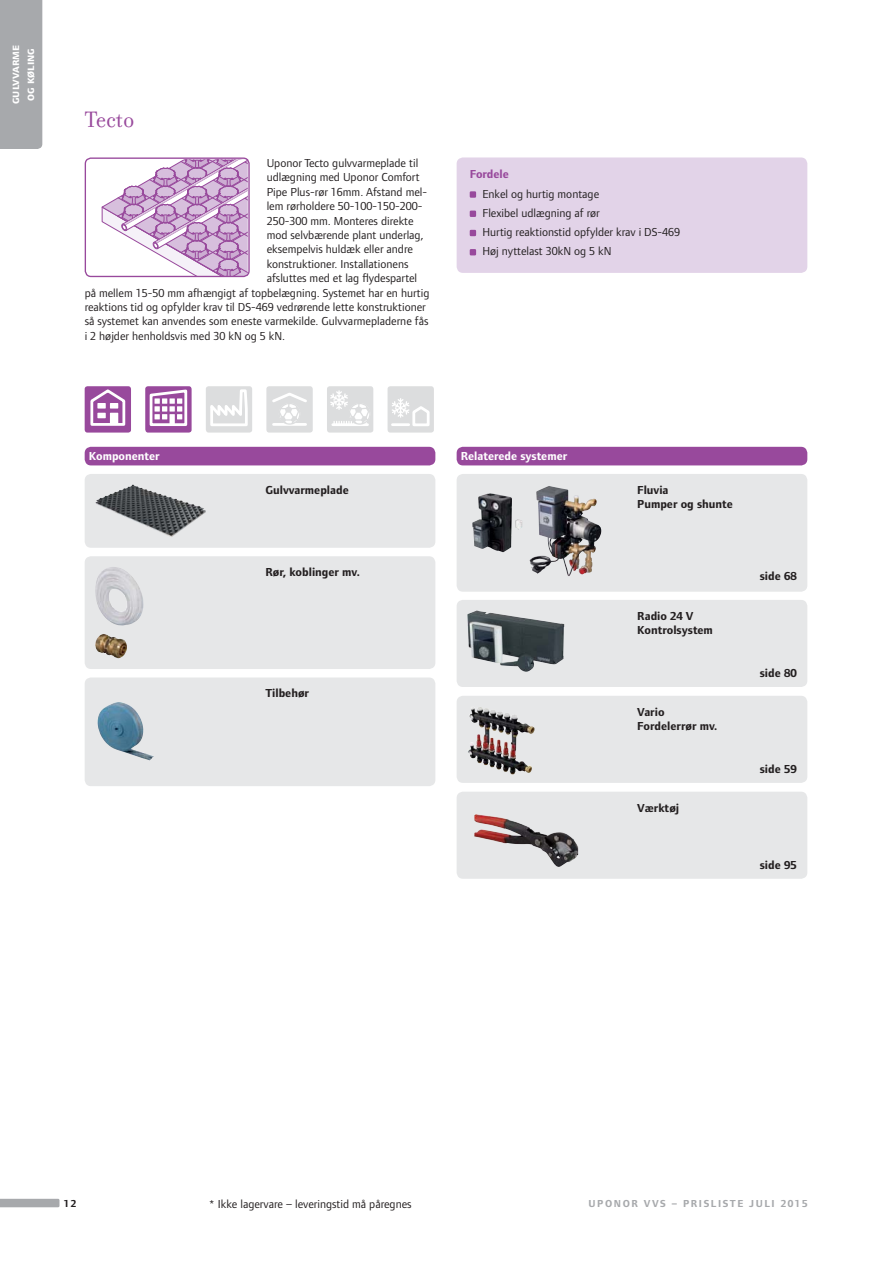
<style>
.page{position:relative;width:893px;height:1263px;background:#fff}
.page>*{position:absolute;margin:0;border:0;box-sizing:border-box;transform-origin:0 0}
.t1{font:24px "Filosofia OT";color:#98499c}
.t2{font:12px/19.2px "Foundry Form Sans";color:#231f20}
.t3{font:700 12px/14.4px "Foundry Form Sans";color:#231f20}
.t4{font:700 12px "Foundry Form Sans";color:#fff}
.t5{font:12px/15px "Foundry Form Sans Bold SC";color:#fff}
.t6{font:700 12px "Foundry Form Sans";color:#98499c}
.t7{font:700 10.5px "Foundry Form Sans";letter-spacing:.15em;color:#a7a9ac}
.t8{font:700 10.5px "Foundry Form Sans";color:#231f20}
</style>
<div class="page">
<svg style="left:0;top:1199px;width:59px;height:8px"></svg>
<div style="left:0;top:0;width:42px;height:149px;background:#a7a9ac"></div>
<div style="left:85px;top:447px;width:350px;height:18px;background:#98499c;border-radius:6px"></div>
<div style="left:85px;top:474px;width:350px;height:74px;background:#e6e7e8;border-radius:6px"></div>
<img style="left:95px;top:485px;width:45px;height:38px">
<div style="left:85px;top:556px;width:350px;height:113px;background:#e6e7e8;border-radius:6px"></div>
<img style="left:95px;top:567px;width:48px;height:58px">
<img style="left:95px;top:634px;width:32px;height:24px">
<div style="left:85px;top:678px;width:350px;height:108px;background:#e6e7e8;border-radius:6px"></div>
<img style="left:98px;top:702px;width:56px;height:58px">
<svg style="left:101px;top:159px;width:147px;height:116px"></svg>
<div style="left:85px;top:157px;width:165px;height:120px;border:1px solid #98499c;border-radius:6px"></div>
<div style="left:457px;top:157px;width:350px;height:116px;background:#e2d3e8;border-radius:6px"></div>
<div style="left:470px;top:191px;width:6px;height:7px;background:#98499c"></div>
<svg style="left:470px;top:211px;width:6px;height:6px"></svg>
<svg style="left:470px;top:230px;width:6px;height:6px"></svg>
<svg style="left:470px;top:249px;width:6px;height:6px"></svg>
<div style="left:85px;top:386px;width:46px;height:47px;background:#98499c;border-radius:3px"></div>
<svg style="left:90px;top:389px;width:36px;height:37px"></svg>
<div style="left:145px;top:386px;width:47px;height:47px;background:#98499c;border-radius:3px"></div>
<svg style="left:149px;top:389px;width:39px;height:37px"></svg>
<div style="left:206px;top:386px;width:46px;height:47px;background:#dcddde;border-radius:3px"></div>
<svg style="left:210px;top:389px;width:38px;height:37px"></svg>
<div style="left:266px;top:386px;width:47px;height:47px;background:#dcddde;border-radius:3px"></div>
<hr style="left:273px;top:423px;width:33px;height:3px;background:#fff">
<svg style="left:272px;top:393px;width:35px;height:32px"></svg>
<div style="left:327px;top:386px;width:46px;height:47px;background:#dcddde;border-radius:3px"></div>
<hr style="left:333px;top:423px;width:34px;height:3px;background:#fff">
<svg style="left:330px;top:390px;width:39px;height:35px"></svg>
<div style="left:387px;top:386px;width:47px;height:47px;background:#dcddde;border-radius:3px"></div>
<svg style="left:392px;top:398px;width:38px;height:28px"></svg>
<div style="left:457px;top:447px;width:350px;height:18px;background:#98499c;border-radius:6px"></div>
<div style="left:457px;top:474px;width:350px;height:118px;background:#e6e7e8;border-radius:6px"></div>
<img style="left:472px;top:493px;width:50px;height:59px">
<img style="left:529px;top:486px;width:63px;height:90px">
<div style="left:457px;top:600px;width:350px;height:87px;background:#e6e7e8;border-radius:6px"></div>
<img style="left:467px;top:611px;width:97px;height:61px">
<div style="left:457px;top:696px;width:350px;height:87px;background:#e6e7e8;border-radius:6px"></div>
<img style="left:468px;top:707px;width:21px;height:58px">
<div style="left:457px;top:792px;width:350px;height:87px;background:#e6e7e8;border-radius:6px"></div>
<img style="left:474px;top:814px;width:104px;height:53px">
<p class="t5" style="left:8px;top:104px;width:61px;rotate:-90deg">gulvvarme og køling</p>
<h1 class="t1" style="left:85px;top:106px;width:51px">Tecto</h1>
<p class="t2" style="left:267px;top:154px;width:153px">Uponor Tecto gulvvarmeplade til</p>
<p class="t2" style="left:267px;top:169px;width:154px">udlægning med Uponor Comfort</p>
<p class="t2" style="left:267px;top:183px;width:162px">Pipe Plus-rør 16mm. Afstand mel-</p>
<p class="t2" style="left:267px;top:197px;width:157px">lem rørholdere 50-100-150-200-</p>
<p class="t2" style="left:267px;top:212px;width:148px">250-300 mm. Monteres direkte</p>
<p class="t2" style="left:267px;top:226px;width:158px">mod selvbærende plant underlag,</p>
<p class="t2" style="left:267px;top:241px;width:148px">eksempelvis huldæk eller andre</p>
<p class="t2" style="left:267px;top:255px;width:143px">konstruktioner. Installationens</p>
<p class="t2" style="left:267px;top:269px;width:152px">afsluttes med et lag flydespartel</p>
<p class="t2" style="left:85px;top:284px;width:346px">på mellem 15-50 mm afhængigt af topbelægning. Systemet har en hurtig</p>
<p class="t2" style="left:85px;top:298px;width:343px">reaktions tid og opfylder krav til DS-469 vedrørende lette konstruktioner</p>
<p class="t2" style="left:85px;top:313px;width:345px">så systemet kan anvendes som eneste varmekilde. Gulvvarmepladerne fås</p>
<p class="t2" style="left:85px;top:327px;width:202px">i 2 højder henholdsvis med 30 kN og 5 kN.</p>
<p class="t6" style="left:470px;top:170px;width:41px">Fordele</p>
<p class="t2" style="left:482px;top:185px;width:199px">Enkel og hurtig montage<br>Flexibel udlægning af rør<br>Hurtig reaktionstid opfylder krav i DS-469<br>Høj nyttelast 30kN og 5 kN</p>
<p class="t4" style="left:89px;top:452px;width:72px">Komponenter</p>
<p class="t3" style="left:265px;top:483px;width:85px">Gulvvarmeplade</p>
<p class="t3" style="left:265px;top:566px;width:96px">Rør, koblinger mv.</p>
<p class="t3" style="left:265px;top:687px;width:45px">Tilbehør</p>
<p class="t4" style="left:461px;top:452px;width:108px">Relaterede systemer</p>
<p class="t3" style="left:637px;top:483px;width:97px">Fluvia<br>Pumper og shunte</p>
<p class="t3" style="left:637px;top:609px;width:77px">Radio 24 V<br>Kontrolsystem</p>
<p class="t3" style="left:637px;top:705px;width:81px">Vario<br>Fordelerrør mv.</p>
<p class="t3" style="left:637px;top:801px;width:43px">Værktøj</p>
<p class="t3" style="left:760px;top:570px;width:39px">side 68</p>
<p class="t3" style="left:760px;top:667px;width:39px">side 80</p>
<p class="t3" style="left:760px;top:763px;width:39px">side 59</p>
<p class="t3" style="left:760px;top:859px;width:39px">side 95</p>
<p class="t8" style="left:64px;top:1199px;width:14px">12</p>
<p class="t2" style="left:209px;top:1195px;width:204px">* Ikke lagervare – leveringstid må påregnes</p>
<p class="t7" style="left:589px;top:1199px;width:221px">UPONOR VVS – PRISLISTE JULI 2015</p>
</div>
